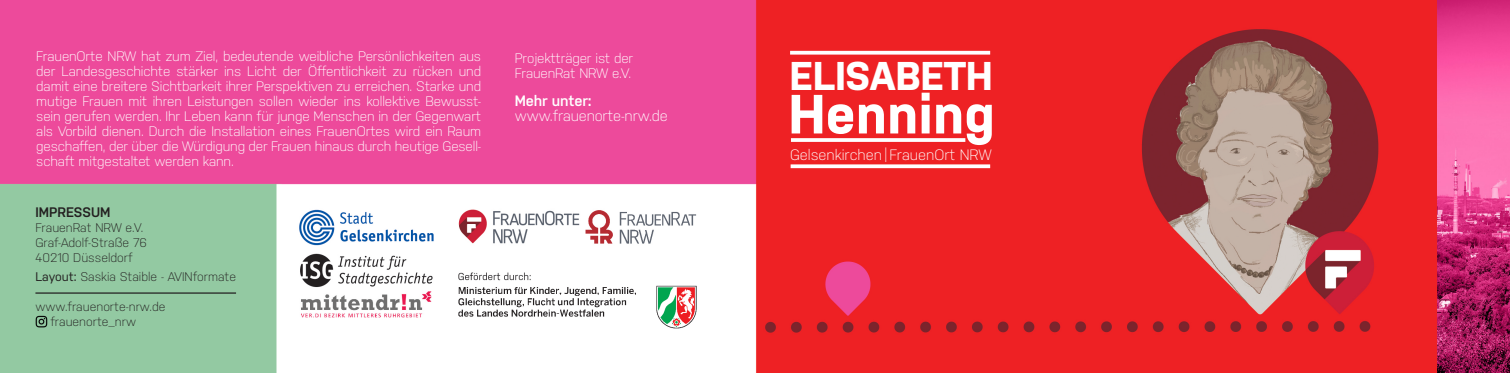
<style>
.page{position:relative;width:1510px;height:373px;background:#fff}
.page>*{position:absolute;margin:0;border:0;box-sizing:border-box;transform-origin:0 0}
.t1{font:700 55px "Nudista";color:#fff}
.t2{font:700 40px "Nudista";letter-spacing:-.01em;color:#fff}
.t3{font:300 15px "Nudista";color:#fff}
.t4{font:600 15px "Nudista";letter-spacing:-.01em;color:#fff}
.t5{font:300 13.75px/15px "Nudista";letter-spacing:-.01em;color:#fff;text-align:justify}
.t6{font:600 13.75px "Nudista";color:#231f20}
.t7{font:300 12.5px "Nudista";color:#231f20}
.s1{font-weight:400}
</style>
<div class="page">
<img style="left:0;top:0;width:1437px;height:372px">
<hr style="left:790px;top:51px;width:200px;height:3px;background:#fff">
<svg style="left:791px;top:138px;width:174px;height:4px"></svg>
<svg style="left:790px;top:164px;width:200px;height:4px"></svg>
<hr style="left:35px;top:292px;width:201px;height:1px;background:#231f20">
<img style="left:28px;top:303px;width:26px;height:38px">
<img style="left:1437px;top:0;width:72px;height:372px">
<p class="t5" style="left:36px;top:49px;width:446px">FrauenOrte NRW hat zum Ziel, bedeutende weibliche Persönlichkeiten aus der Landesgeschichte stärker ins Licht der Öffentlichkeit zu rücken und damit eine breitere Sichtbarkeit ihrer Perspektiven zu erreichen. Starke und mutige Frauen mit ihren Leistungen sollen wieder ins kollektive Bewusst&shy;sein gerufen werden. Ihr Leben kann für junge Menschen in der Gegenwart als Vorbild dienen. Durch die Installation eines FrauenOrtes wird ein Raum geschaffen, der über die Würdigung der Frauen hinaus durch heutige Gesell&shy;schaft mitgestaltet werden kann.</p>
<p class="t5" style="left:515px;top:50px;width:120px">Projektträger ist der</p>
<p class="t5" style="left:515px;top:65px;width:118px">FrauenRat NRW e.V.</p>
<p class="t4" style="left:515px;top:91px;width:78px">Mehr unter:</p>
<p class="t3" style="left:515px;top:106px;width:154px">www.frauenorte-nrw.de</p>
<p class="t6" style="left:35px;top:204px;width:77px">IMPRESSUM</p>
<p class="t7" style="left:35px;top:220px;width:109px">FrauenRat NRW e.V.</p>
<p class="t7" style="left:35px;top:235px;width:113px">Graf-Adolf-Straße 76</p>
<p class="t7" style="left:35px;top:250px;width:99px">40210 Düsseldorf</p>
<p class="t7" style="left:35px;top:269px;width:202px"><span class="s1">Layout:</span> Saskia Staible - AVINformate</p>
<p class="t7" style="left:35px;top:299px;width:131px">www.frauenorte-nrw.de</p>
<p class="t7" style="left:50px;top:314px;width:87px">frauenorte_nrw</p>
<p class="t2" style="left:789px;top:53px;width:205px">ELISABETH</p>
<p class="t1" style="left:788px;top:82px;width:208px">Henning</p>
<p class="t3" style="left:790px;top:145px;width:203px">Gelsenkirchen | FrauenOrt NRW</p>
</div>
